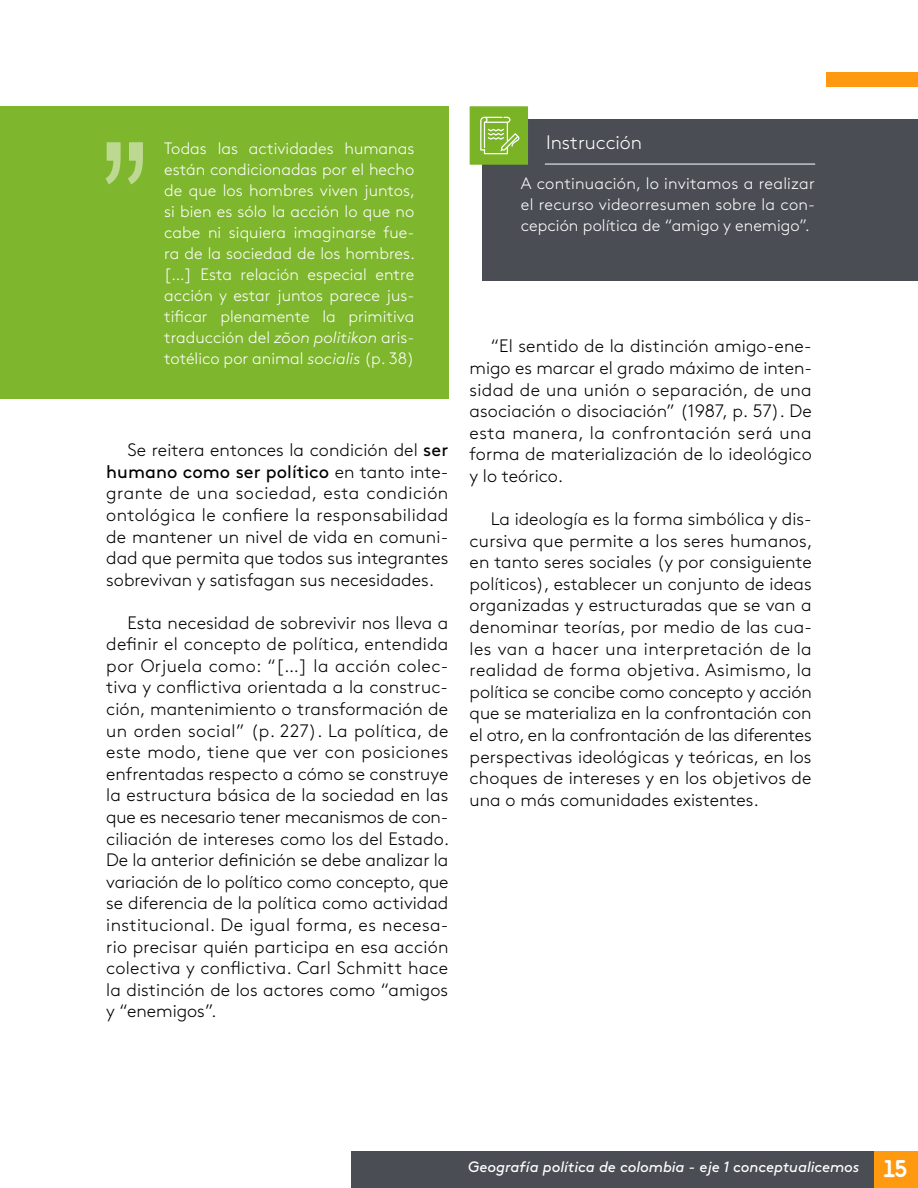
<style>
.page{position:relative;width:918px;height:1188px;background:#fff}
.page>*{position:absolute;margin:0;border:0;box-sizing:border-box;transform-origin:0 0}
.t1{font:180px "Arial Narrow";color:#bdd991}
.t2{font:300 19.5px "Brown Std";color:#fff}
.t3{font:300 18px/21.6px "Brown Std";letter-spacing:.005em;color:#000;text-align:justify}
.t4{font:300 16.5px/21px "Brown Std";color:#fff}
.t5{font:italic 15px "Brown Std";letter-spacing:-.005em;color:#fff}
.s1{font-style:italic}
.s2{font-weight:400}
.s3{font-family:"Areandina Voz";font-style:normal;font-size:24px}
</style>
<div class="page">
<div style="left:826px;top:72px;width:92px;height:15px;background:#ff990f"></div>
<div style="left:873px;top:1151px;width:45px;height:37px;background:#ff990f"></div>
<div style="left:351px;top:1151px;width:522px;height:37px;background:#4a4d54"></div>
<div style="left:0;top:106px;width:448px;height:293px;background:#7eb62d"></div>
<div style="left:483px;top:119px;width:435px;height:161px;background:#4a4d54"></div>
<div style="left:470px;top:106px;width:58px;height:59px;background:#7ab326;border:1px solid #7ab326"></div>
<hr style="left:545px;top:164px;width:270px;height:1px;background:#fff">
<svg style="left:480px;top:117px;width:39px;height:37px"></svg>
<h1 class="t1" style="left:100px;top:76px;width:51px">”</h1>
<p class="t4" style="left:164px;top:138px;width:252px">Todas las actividades humanas están condicionadas por el hecho de que los hombres viven juntos, si bien es sólo la acción lo que no cabe ni siquiera imaginarse fue&shy;ra de la sociedad de los hombres. […] Esta relación especial entre acción y estar juntos parece jus&shy;tificar plenamente la primitiva traducción del <span class="s1">zõon politikon</span> aris&shy;totélico por animal <span class="s1">socialis</span> (p. 38)</p>
<p class="t2" style="left:546px;top:131px;width:98px">Instrucción</p>
<p class="t4" style="left:521px;top:173px;width:296px;text-align:justify">A continuación, lo invitamos a realizar el recurso videorresumen sobre la con&shy;cepción política de “amigo y enemigo”.</p>
<p class="t3" style="left:470px;top:336px;width:344px;text-indent:21px">“El sentido de la distinción amigo-ene&shy;migo es marcar el grado máximo de inten&shy;sidad de una unión o separación, de una asociación o disociación” (1987, p. 57). De esta manera, la confrontación será una forma de materialización de lo ideológico y lo teórico.</p>
<p class="t3" style="left:470px;top:508px;width:344px;text-indent:21px">La ideología es la forma simbólica y dis&shy;cursiva que permite a los seres humanos, en tanto seres sociales (y por consiguiente políticos), establecer un conjunto de ideas organizadas y estructuradas que se van a denominar teorías, por medio de las cua&shy;les van a hacer una interpretación de la realidad de forma objetiva. Asimismo, la política se concibe como concepto y acción que se materializa en la confrontación con el otro, en la confrontación de las diferentes perspectivas ideológicas y teóricas, en los choques de intereses y en los objetivos de una o más comunidades existentes.</p>
<p class="t3" style="left:106px;top:439px;width:344px;text-indent:21px">Se reitera entonces la condición del <span class="s2">ser humano como ser político</span> en tanto inte&shy;grante de una sociedad, esta condición ontológica le confiere la responsabilidad de mantener un nivel de vida en comuni&shy;dad que permita que todos sus integrantes sobrevivan y satisfagan sus necesidades.</p>
<p class="t3" style="left:106px;top:612px;width:344px;text-align:left;text-indent:21px">Esta necesidad de sobrevivir nos lleva a definir el concepto de política, entendida por Orjuela como: “[…] la acción colec&shy;tiva y conflictiva orientada a la construc&shy;ción, mantenimiento o transformación de un orden social” (p. 227). La política, de este modo, tiene que ver con posiciones enfrentadas respecto a cómo se construye la estructura básica de la sociedad en las que es necesario tener mecanismos de con&shy;ciliación de intereses como los del Estado.<br>De la anterior definición se debe analizar la variación de lo político como concepto, que se diferencia de la política como actividad institucional. De igual forma, es necesa&shy;rio precisar quién participa en esa acción colectiva y conflictiva. Carl Schmitt hace la distinción de los actores como “amigos y “enemigos”.</p>
<p class="t5" style="left:468px;top:1158px;width:441px">Geografía política de colombia - eje 1 conceptualicemos <span class="s3">15</span></p>
</div>
